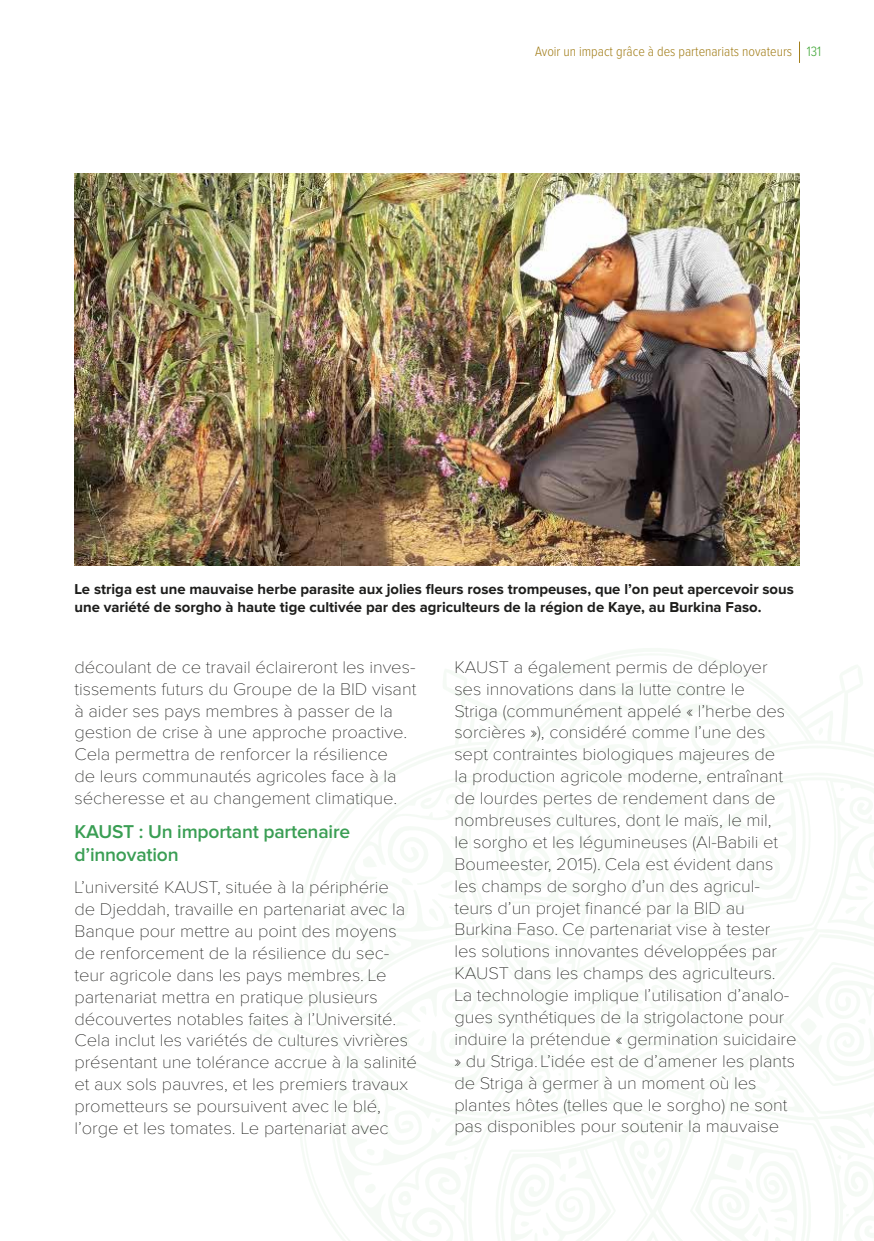
<style>
.page{position:relative;width:874px;height:1241px;background:#fff}
.page>*{position:absolute;margin:0;border:0;box-sizing:border-box;transform-origin:0 0}
.t1{font:600 19.25px/23.1px "Proxima Nova";letter-spacing:-.01em;color:#3a9e54}
.t2{font:100 17.5px/21.9px "Proxima Nova";letter-spacing:-.005em;color:#1d1d1b;scale:1.05 1}
.t3{font:700 14.88px/17.8px "Proxima Nova";color:#1d1d1b}
.t4{font:300 14px "Proxima Nova Cond";color:#a37f1c}
.s1{color:#3fa535}
</style>
<div class="page">
<img style="left:74px;top:174px;width:725px;height:392px">
<p class="t4" style="left:535px;top:45px;width:287px">Avoir un impact grâce à des partenariats novateurs <span class="s1">131</span></p>
<p class="t3" style="left:74px;top:580px;width:720px">Le striga est une mauvaise herbe parasite aux jolies fleurs roses trompeuses, que l’on peut apercevoir sous une variété de sorgho à haute tige cultivée par des agriculteurs de la région de Kaye, au Burkina Faso.</p>
<p class="t2" style="left:74px;top:656px;width:327px">découlant de ce travail éclaireront les inves&shy;tissements futurs du Groupe de la BID visant à aider ses pays membres à passer de la gestion de crise à une approche proactive.<br>Cela permettra de renforcer la résilience<br>de leurs communautés agricoles face à la sécheresse et au changement climatique.</p>
<p class="t1" style="left:74px;top:820px;width:277px">KAUST : Un important partenaire d’innovation</p>
<p class="t2" style="left:74px;top:877px;width:327px">L’université KAUST, située à la périphérie<br>de Djeddah, travaille en partenariat avec la Banque pour mettre au point des moyens de renforcement de la résilience du sec&shy;teur agricole dans les pays membres. Le partenariat mettra en pratique plusieurs découvertes notables faites à l’Université.<br>Cela inclut les variétés de cultures vivrières présentant une tolérance accrue à la salinité et aux sols pauvres, et les premiers travaux prometteurs se poursuivent avec le blé, l’orge et les tomates. Le partenariat avec</p>
<p class="t2" style="left:454px;top:656px;width:327px">KAUST a également permis de déployer ses innovations dans la lutte contre le<br>Striga (communément appelé « l’herbe des sorcières »), considéré comme l’une des sept contraintes biologiques majeures de<br>la production agricole moderne, entraînant de lourdes pertes de rendement dans de nombreuses cultures, dont le maïs, le mil,<br>le sorgho et les légumineuses (Al-Babili et Boumeester, 2015). Cela est évident dans les champs de sorgho d’un des agricul&shy;teurs d’un projet financé par la BID au Burkina Faso. Ce partenariat vise à tester les solutions innovantes développées par KAUST dans les champs des agriculteurs.<br>La technologie implique l’utilisation d’analo&shy;gues synthétiques de la strigolactone pour induire la prétendue « germination suicidaire » du Striga. L’idée est de d’amener les plants de Striga à germer à un moment où les plantes hôtes (telles que le sorgho) ne sont pas disponibles pour soutenir la mauvaise</p>
</div>
